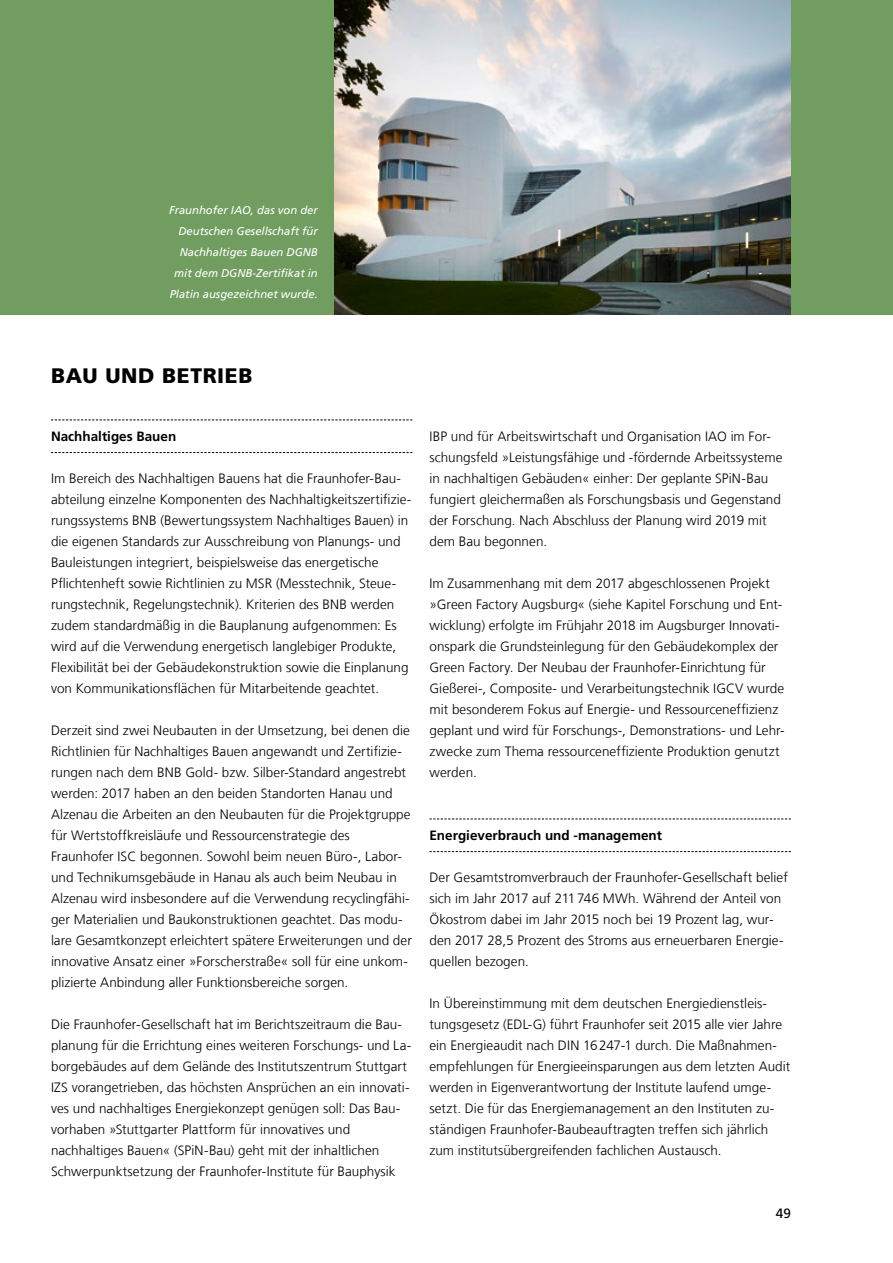
<style>
.page{position:relative;width:893px;height:1263px;background:#fff}
.page>*{position:absolute;margin:0;border:0;box-sizing:border-box;transform-origin:0 0}
.t1{font:900 21px "Frutiger LT Com";letter-spacing:.03em;color:#000}
.t2{font:300 13.5px/21px "Frutiger LT Com";letter-spacing:.005em;color:#000}
.t3{font:700 13.5px "Frutiger LT Com";color:#000}
.t4{font:13.5px "Frutiger LT Com";color:#000}
.t5{font:italic 11.25px/21px "Frutiger LT Com";color:#fff;text-align:right}
</style>
<div class="page">
<div style="left:0;top:0;width:893px;height:315px;background:#719e60"></div>
<img style="left:335px;top:0;width:456px;height:315px">
<svg style="left:51px;top:419px;width:361px;height:1px"></svg>
<svg style="left:51px;top:452px;width:361px;height:1px"></svg>
<svg style="left:429px;top:818px;width:362px;height:1px"></svg>
<svg style="left:429px;top:851px;width:362px;height:1px"></svg>
<p class="t5" style="left:169px;top:199px;width:150px">Fraunhofer IAO, das von der<br>Deutschen Gesellschaft für<br>Nachhaltiges Bauen DGNB mit dem DGNB-Zertifikat in<br>Platin ausgezeichnet wurde.</p>
<h1 class="t1" style="left:51px;top:363px;width:203px">BAU UND BETRIEB</h1>
<p class="t3" style="left:51px;top:428px;width:127px">Nachhaltiges Bauen</p>
<p class="t2" style="left:51px;top:468px;width:362px">Im Bereich des Nachhaltigen Bauens hat die Fraunhofer-Bau&shy;abteilung einzelne Komponenten des Nachhaltigkeitszertifizie&shy;rungssystems BNB (Bewertungssystem Nachhaltiges Bauen) in die eigenen Standards zur Ausschreibung von Planungs- und Bauleistungen integriert, beispielsweise das energetische Pflichtenheft sowie Richtlinien zu MSR (Messtechnik, Steue&shy;rungstechnik, Regelungstechnik). Kriterien des BNB werden zudem standardmäßig in die Bauplanung aufgenommen: Es wird auf die Verwendung energetisch langlebiger Produkte, Flexibilität bei der Gebäudekonstruktion sowie die Einplanung von Kommunikationsflächen für Mitarbeitende geachtet.</p>
<p class="t2" style="left:51px;top:720px;width:362px">Derzeit sind zwei Neubauten in der Umsetzung, bei denen die Richtlinien für Nachhaltiges Bauen angewandt und Zertifizie&shy;rungen nach dem BNB Gold- bzw. Silber-Standard angestrebt werden: 2017 haben an den beiden Standorten Hanau und Alzenau die Arbeiten an den Neubauten für die Projektgruppe für Wertstoffkreisläufe und Ressourcenstrategie des Fraunhofer ISC begonnen. Sowohl beim neuen Büro-, Labor&shy;und Technikumsgebäude in Hanau als auch beim Neubau in Alzenau wird insbesondere auf die Verwendung recyclingfähi&shy;ger Materialien und Baukonstruktionen geachtet. Das modu&shy;lare Gesamtkonzept erleichtert spätere Erweiterungen und der innovative Ansatz einer »Forscherstraße« soll für eine unkom&shy;plizierte Anbindung aller Funktionsbereiche sorgen.</p>
<p class="t2" style="left:51px;top:1014px;width:362px">Die Fraunhofer-Gesellschaft hat im Berichtszeitraum die Bau&shy;planung für die Errichtung eines weiteren Forschungs- und La&shy;borgebäudes auf dem Gelände des Institutszentrum Stuttgart IZS vorangetrieben, das höchsten Ansprüchen an ein innovati&shy;ves und nachhaltiges Energiekonzept genügen soll: Das Bau&shy;vorhaben »Stuttgarter Plattform für innovatives und nachhaltiges Bauen« (SPiN-Bau) geht mit der inhaltlichen Schwerpunktsetzung der Fraunhofer-Institute für Bauphysik</p>
<p class="t2" style="left:429px;top:426px;width:354px">IBP und für Arbeitswirtschaft und Organisation IAO im For&shy;schungsfeld »Leistungsfähige und -fördernde Arbeitssysteme in nachhaltigen Gebäuden« einher: Der geplante SPiN-Bau fungiert gleichermaßen als Forschungsbasis und Gegenstand der Forschung. Nach Abschluss der Planung wird 2019 mit dem Bau begonnen.</p>
<p class="t2" style="left:429px;top:573px;width:357px">Im Zusammenhang mit dem 2017 abgeschlossenen Projekt »Green Factory Augsburg« (siehe Kapitel Forschung und Ent&shy;wicklung) erfolgte im Frühjahr 2018 im Augsburger Innovati&shy;onspark die Grundsteinlegung für den Gebäudekomplex der Green Factory. Der Neubau der Fraunhofer-Einrichtung für Gießerei-, Composite- und Verarbeitungstechnik IGCV wurde mit besonderem Fokus auf Energie- und Ressourceneffizienz geplant und wird für Forschungs-, Demonstrations- und Lehr&shy;zwecke zum Thema ressourceneffiziente Produktion genutzt werden.</p>
<p class="t3" style="left:429px;top:827px;width:234px">Energieverbrauch und -management</p>
<p class="t2" style="left:429px;top:867px;width:360px">Der Gesamtstromverbrauch der Fraunhofer-Gesellschaft belief sich im Jahr 2017 auf 211746 MWh. Während der Anteil von Ökostrom dabei im Jahr 2015 noch bei 19 Prozent lag, wur&shy;den 2017 28,5 Prozent des Stroms aus erneuerbaren Energie&shy;quellen bezogen.</p>
<p class="t2" style="left:429px;top:993px;width:362px">In Übereinstimmung mit dem deutschen Energiedienstleis&shy;tungsgesetz (EDL-G) führt Fraunhofer seit 2015 alle vier Jahre ein Energieaudit nach DIN 16247-1 durch. Die Maßnahmen&shy;empfehlungen für Energieeinsparungen aus dem letzten Audit werden in Eigenverantwortung der Institute laufend umge&shy;setzt. Die für das Energiemanagement an den Instituten zu&shy;ständigen Fraunhofer-Baubeauftragten treffen sich jährlich zum institutsübergreifenden fachlichen Austausch.</p>
<p class="t4" style="left:776px;top:1205px;width:17px">49</p>
</div>
